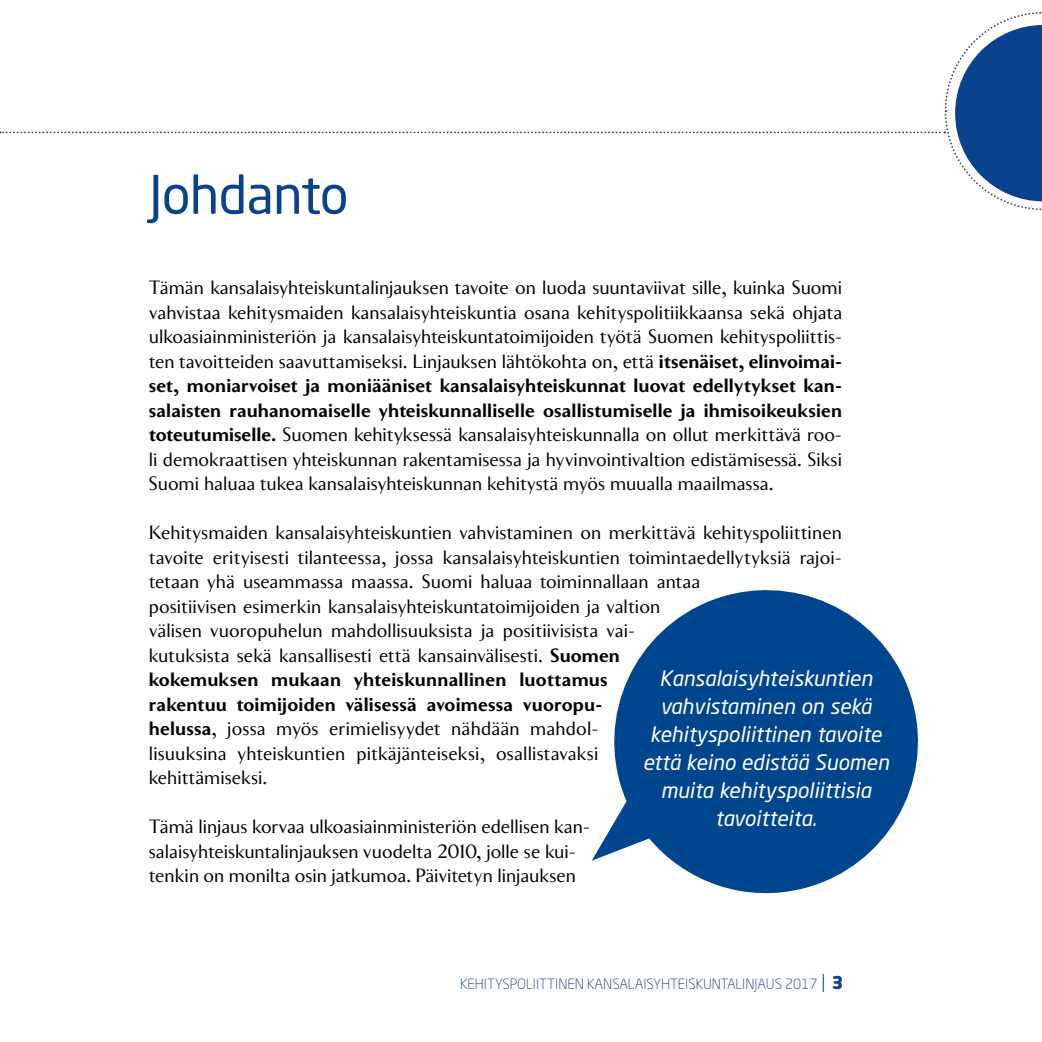
<style>
.page{position:relative;width:1042px;height:1042px;background:#fff}
.page>*{position:absolute;margin:0;border:0;box-sizing:border-box;transform-origin:0 0}
.t1{font:52.5px "Neo Sans Std";letter-spacing:-.01em;color:#0b428e}
.t2{font:italic 21px/28px "Neo Sans Std";color:#fff;text-align:center}
.t3{font:19.25px/24.5px "Clarice";letter-spacing:.005em;color:#000}
.t4{font:300 14px "Neo Sans Std";color:#0b428e}
.s1{font-weight:700}
.s2{font-size:24.5px}
.s3{font-weight:900;font-size:17.5px}
</style>
<div class="page">
<svg style="left:592px;top:590px;width:326px;height:304px;fill:#00468e"></svg>
<svg style="left:0;top:12px;width:1042px;height:199px"></svg>
<h1 class="t1" style="left:149px;top:162px;width:201px">Johdanto</h1>
<p class="t3" style="left:149px;top:275px;width:695px;text-align:justify">Tämän kansalaisyhteiskuntalinjauksen tavoite on luoda suuntaviivat sille, kuinka Suomi vahvistaa kehitysmaiden kansalaisyhteiskuntia osana kehityspolitiikkaansa sekä ohjata ulkoasiainministeriön ja kansalaisyhteiskuntatoimijoiden työtä Suomen kehityspoliittis&shy;ten tavoitteiden saavuttamiseksi. Linjauksen lähtökohta on, että <span class="s1">itsenäiset, elinvoimai&shy;set, moniarvoiset ja moniääniset kansalaisyhteiskunnat luovat edellytykset kan&shy;salaisten rauhanomaiselle yhteiskunnalliselle osallistumiselle ja ihmisoikeuksien toteutumiselle.</span> Suomen kehityksessä kansalaisyhteiskunnalla on ollut merkittävä roo&shy;li demokraattisen yhteiskunnan rakentamisessa ja hyvinvointivaltion edistämisessä. Siksi Suomi haluaa tukea kansalaisyhteiskunnan kehitystä myös muualla maailmassa.</p>
<p class="t3" style="left:149px;top:520px;width:694px">Kehitysmaiden kansalaisyhteiskuntien vahvistaminen on merkittävä kehityspoliittinen tavoite erityisesti tilanteessa, jossa kansalaisyhteiskuntien toimintaedellytyksiä rajoi&shy;tetaan yhä useammassa maassa. Suomi haluaa toiminnallaan antaa<br>positiivisen esimerkin kansalaisyhteiskuntatoimijoiden ja valtion<br>välisen vuoropuhelun mahdollisuuksista ja positiivisista vai-<br>kutuksista sekä kansallisesti että kansainvälisesti. <span class="s1">Suomen<br>kokemuksen mukaan yhteiskunnallinen luottamus<br>rakentuu toimijoiden välisessä avoimessa vuoropu-<br>helussa</span>, jossa myös erimielisyydet nähdään mahdol-<br>lisuuksina yhteiskuntien pitkäjänteiseksi, osallistavaksi<br>kehittämiseksi.</p>
<p class="t3" style="left:149px;top:814px;width:443px">Tämä linjaus korvaa ulkoasiainministeriön edellisen kan&shy;salaisyhteiskuntalinjauksen vuodelta 2010, jolle se kui&shy;tenkin on monilta osin jatkumoa. Päivitetyn linjauksen</p>
<p class="t2" style="left:643px;top:664px;width:248px">Kansalaisyhteiskuntien vahvistaminen on sekä kehityspoliittinen tavoite että keino edistää Suomen muita kehityspoliittisia tavoitteita.</p>
<p class="t4" style="left:460px;top:975px;width:385px">KEHITYSPOLIITTINEN KANSALAISYHTEISKUNTALINJAUS 2017 <span class="s2">I</span> <span class="s3">3</span></p>
</div>
